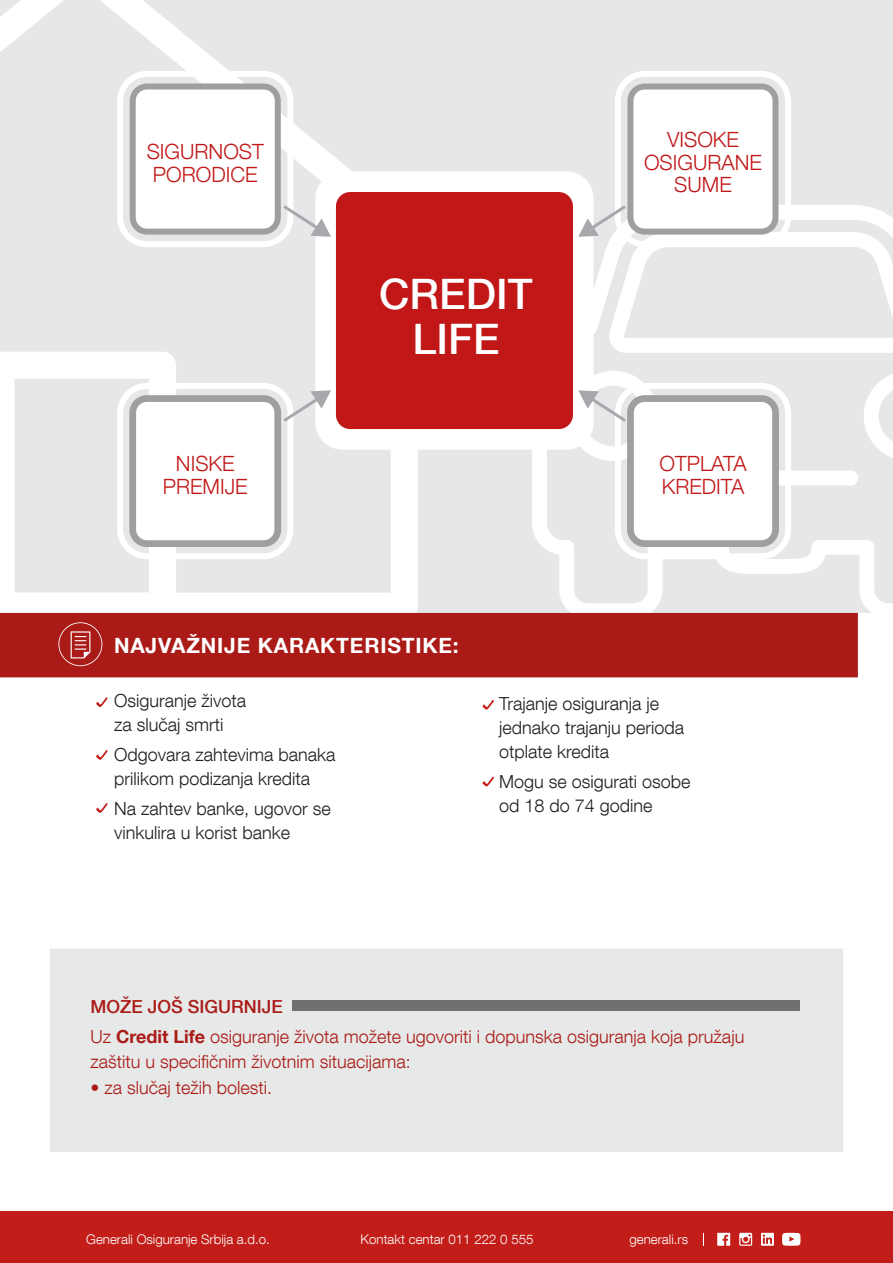
<style>
.page{position:relative;width:893px;height:1263px;background:#fff}
.page>*{position:absolute;margin:0;border:0;box-sizing:border-box;transform-origin:0 0}
.t1{font:500 42px/45px "Helvetica Neue LT Com";color:#fff;text-align:center}
.t2{font:300 21px/22.5px "Helvetica Neue LT Com";color:#c11717;text-align:center}
.t3{font:700 21px "Helvetica Neue LT Com";letter-spacing:.04em;color:#fff}
.t4{font:300 18px/24px "Helvetica Neue LT Com";color:#221e1f}
.t5{font:300 18px/30px "Helvetica Neue LT Com";color:#aa1b17}
.t6{font:300 13.35px "Helvetica Neue LT Com";color:#fff}
.s1{font-weight:500}
.s2{font-weight:700}
</style>
<div class="page">
<div style="left:0;top:0;width:893px;height:613px;background:#e6e7e8"></div>
<svg style="left:532px;top:353px;width:361px;height:260px"></svg>
<div style="left:664px;top:470px;width:194px;height:15px;background:#fff;border-radius:7px"></div>
<svg style="left:864px;top:371px;width:29px;height:90px"></svg>
<svg style="left:0;top:0;width:418px;height:613px"></svg>
<div style="left:50px;top:948px;width:793px;height:204px;background:#e7e8e8"></div>
<div style="left:293px;top:1000px;width:507px;height:11px;background:#707070"></div>
<svg style="left:96px;top:697px;width:12px;height:10px"></svg>
<svg style="left:96px;top:803px;width:12px;height:10px"></svg>
<svg style="left:96px;top:750px;width:12px;height:10px"></svg>
<svg style="left:482px;top:700px;width:12px;height:10px"></svg>
<svg style="left:482px;top:776px;width:12px;height:10px"></svg>
<div style="left:315px;top:171px;width:278px;height:279px;background:#fff;border-radius:27px"></div>
<div style="left:336px;top:192px;width:237px;height:237px;background:#c11717;border-radius:14px"></div>
<svg style="left:117px;top:71px;width:214px;height:176px"></svg>
<svg style="left:578px;top:71px;width:315px;height:282px"></svg>
<svg style="left:117px;top:383px;width:214px;height:176px"></svg>
<svg style="left:568px;top:371px;width:223px;height:188px"></svg>
<div style="left:0;top:613px;width:858px;height:64px;background:#aa1b17"></div>
<svg style="left:58px;top:622px;width:44px;height:44px;background:#b63b38"></svg>
<div style="left:0;top:1212px;width:893px;height:51px;background:#c21d18"></div>
<svg style="left:703px;top:1233px;width:1px;height:13px"></svg>
<svg style="left:739px;top:1233px;width:13px;height:13px"></svg>
<svg style="left:717px;top:1233px;width:13px;height:13px"></svg>
<svg style="left:782px;top:1233px;width:18px;height:13px"></svg>
<svg style="left:761px;top:1233px;width:13px;height:13px"></svg>
<p class="t2" style="left:147px;top:140px;width:119px;text-align:left">SIGURNOST<br>PORODICE</p>
<h1 class="t1" style="left:379px;top:271px;width:155px">CREDIT<br>LIFE</h1>
<p class="t2" style="left:644px;top:128px;width:119px">VISOKE<br>OSIGURANE<br>SUME</p>
<p class="t2" style="left:163px;top:452px;width:86px">NISKE<br>PREMIJE</p>
<p class="t2" style="left:659px;top:452px;width:89px;text-align:left">OTPLATA<br>KREDITA</p>
<p class="t3" style="left:114px;top:632px;width:346px">NAJVAŽNIJE KARAKTERISTIKE:</p>
<p class="t4" style="left:114px;top:688px;width:134px">Osiguranje života za slučaj smrti</p>
<p class="t4" style="left:114px;top:742px;width:223px">Odgovara zahtevima banaka prilikom podizanja kredita</p>
<p class="t4" style="left:114px;top:796px;width:218px">Na zahtev banke, ugovor se vinkulira u korist banke</p>
<p class="t4" style="left:499px;top:691px;width:187px">Trajanje osiguranja je jednako trajanju perioda otplate kredita</p>
<p class="t4" style="left:499px;top:769px;width:193px">Mogu se osigurati osobe od 18 do 74 godine</p>
<p class="t5" style="left:90px;top:991px;width:655px"><span class="s1">MOŽE JOŠ SIGURNIJE<br></span>Uz <span class="s2">Credit Life</span> osiguranje života možete ugovoriti i dopunska osiguranja koja pružaju</p>
<p class="t5" style="left:90px;top:1046px;width:322px">zaštitu u specifičnim životnim situacijama:</p>
<p class="t5" style="left:90px;top:1072px;width:183px">• za slučaj težih bolesti.</p>
<p class="t6" style="left:86px;top:1230px;width:185px">Generali Osiguranje Srbija a.d.o.</p>
<p class="t6" style="left:361px;top:1230px;width:174px">Kontakt centar 011 222 0 555</p>
<p class="t6" style="left:629px;top:1230px;width:60px">generali.rs</p>
</div>
